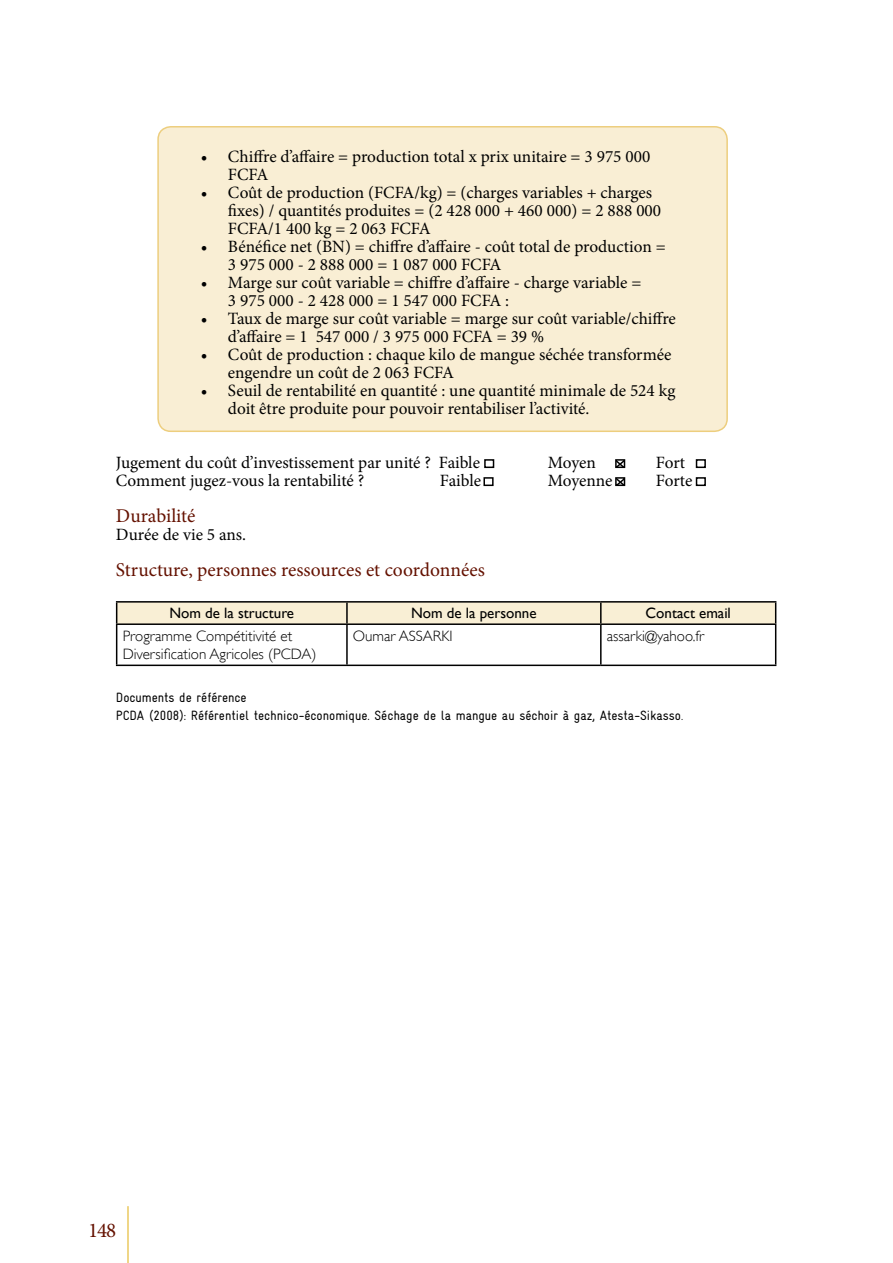
<style>
.page{position:relative;width:893px;height:1263px;background:#fff}
.page>*{position:absolute;margin:0;border:0;box-sizing:border-box;transform-origin:0 0}
.t1{font:21px "Minion Pro";color:#641100}
.head_4{font:19.5px "Minion Pro";color:#641100}
.fließ{font:17.25px/18px "Minion Pro";color:#000}
.t2{font:300 15px/18.8px "Gill Sans";color:#000}
.t3{font:15px "Gill Sans";color:#000}
.fußnoten{font:13.5px "Gravur Condensed";color:#000}
.s1{font-size:12px}
</style>
<div class="page">
<hr style="left:128px;top:1206px;width:1px;height:57px;background:#e0ae11">
<div style="left:158px;top:127px;width:569px;height:304px;background:#f9eed4;border-radius:13px"></div>
<div style="left:157px;top:126px;width:571px;height:306px;border:2px solid #edce7e;border-radius:13px"></div>
<hr style="left:116px;top:601px;width:231px;height:2px;background:#000">
<hr style="left:347px;top:601px;width:254px;height:2px;background:#000">
<hr style="left:601px;top:601px;width:175px;height:2px;background:#000">
<div style="left:116px;top:602px;width:660px;height:21px;background:#f9efd5"></div>
<hr style="left:116px;top:623px;width:231px;height:2px;background:#000">
<hr style="left:116px;top:625px;width:1px;height:40px;background:#000">
<hr style="left:347px;top:623px;width:254px;height:2px;background:#000">
<hr style="left:346px;top:625px;width:2px;height:40px;background:#000">
<hr style="left:601px;top:623px;width:175px;height:2px;background:#000">
<hr style="left:600px;top:625px;width:2px;height:40px;background:#000">
<hr style="left:775px;top:625px;width:1px;height:40px;background:#000">
<hr style="left:116px;top:665px;width:231px;height:1px;background:#000">
<hr style="left:347px;top:665px;width:254px;height:1px;background:#000">
<hr style="left:601px;top:665px;width:175px;height:1px;background:#000">
<div style="left:696px;top:459px;width:10px;height:9px;border:2px solid #000"></div>
<div style="left:483px;top:477px;width:11px;height:9px;border:2px solid #000"></div>
<div style="left:696px;top:477px;width:10px;height:9px;border:2px solid #000"></div>
<div style="left:484px;top:459px;width:10px;height:9px;border:2px solid #000"></div>
<svg style="left:615px;top:459px;width:11px;height:10px"></svg>
<svg style="left:615px;top:477px;width:11px;height:10px"></svg>
<p class="fließ" style="left:228px;top:148px;width:424px;text-indent:-27px">• Chiffre d’affaire = production total x prix unitaire = 3 975 000<br>FCFA</p>
<p class="fließ" style="left:228px;top:184px;width:435px;text-indent:-27px">• Coût de production (FCFA/kg) = (charges variables + charges fixes) / quantités produites = (2 428 000 + 460 000) = 2 888 000<br>FCFA/1 400 kg = 2 063 FCFA</p>
<p class="fließ" style="left:228px;top:238px;width:439px;text-indent:-27px">• Bénéfice net (BN) = chiffre d’affaire - coût total de production =<br>3 975 000 - 2 888 000 = 1 087 000 FCFA</p>
<p class="fließ" style="left:228px;top:274px;width:415px;text-indent:-27px">• Marge sur coût variable = chiffre d’affaire - charge variable =<br>3 975 000 - 2 428 000 = 1 547 000 FCFA :</p>
<p class="fließ" style="left:228px;top:310px;width:449px;text-indent:-27px">• Taux de marge sur coût variable = marge sur coût variable/chiffre d’affaire = 1 547 000 / 3 975 000 FCFA = 39 %</p>
<p class="fließ" style="left:228px;top:346px;width:445px;text-indent:-27px">• Coût de production : chaque kilo de mangue séchée transformée engendre un coût de 2 063 FCFA</p>
<p class="fließ" style="left:228px;top:382px;width:449px;text-indent:-27px">• Seuil de rentabilité en quantité : une quantité minimale de 524 kg doit être produite pour pouvoir rentabiliser l’activité.</p>
<p class="fließ" style="left:116px;top:454px;width:366px">Jugement du coût d’investissement par unité ? Faible</p>
<p class="fließ" style="left:548px;top:454px;width:49px">Moyen</p>
<p class="fließ" style="left:656px;top:454px;width:31px">Fort</p>
<p class="fließ" style="left:116px;top:472px;width:250px">Comment jugez-vous la rentabilité ?</p>
<p class="fließ" style="left:440px;top:472px;width:43px">Faible</p>
<p class="fließ" style="left:548px;top:472px;width:66px">Moyenne</p>
<p class="fließ" style="left:656px;top:472px;width:38px">Forte</p>
<p class="head_4" style="left:116px;top:503px;width:81px">Durabilité</p>
<p class="fließ" style="left:116px;top:526px;width:132px">Durée de vie 5 ans.</p>
<p class="head_4" style="left:116px;top:557px;width:370px">Structure, personnes ressources et coordonnées</p>
<p class="t3" style="left:169px;top:604px;width:126px">Nom de la structure</p>
<p class="t3" style="left:411px;top:604px;width:127px">Nom de la personne</p>
<p class="t3" style="left:646px;top:604px;width:87px">Contact email</p>
<p class="t2" style="left:123px;top:626px;width:195px">Programme Compétitivité et<br>Diversification Agricoles (PCDA)</p>
<p class="t2" style="left:353px;top:626px;width:101px">Oumar ASSARKI</p>
<p class="t2" style="left:607px;top:626px;width:99px">assarki@yahoo.fr</p>
<p class="fußnoten" style="left:116px;top:690px;width:132px">Documents de référence</p>
<p class="fußnoten" style="left:116px;top:708px;width:569px">PCDA (2008): Référentiel technico-économique. Séchage de la mangue au séchoir à gaz, Atesta-Sikasso<span class="s1">.</span></p>
<p class="t1" style="left:88px;top:1216px;width:30px">148</p>
</div>
